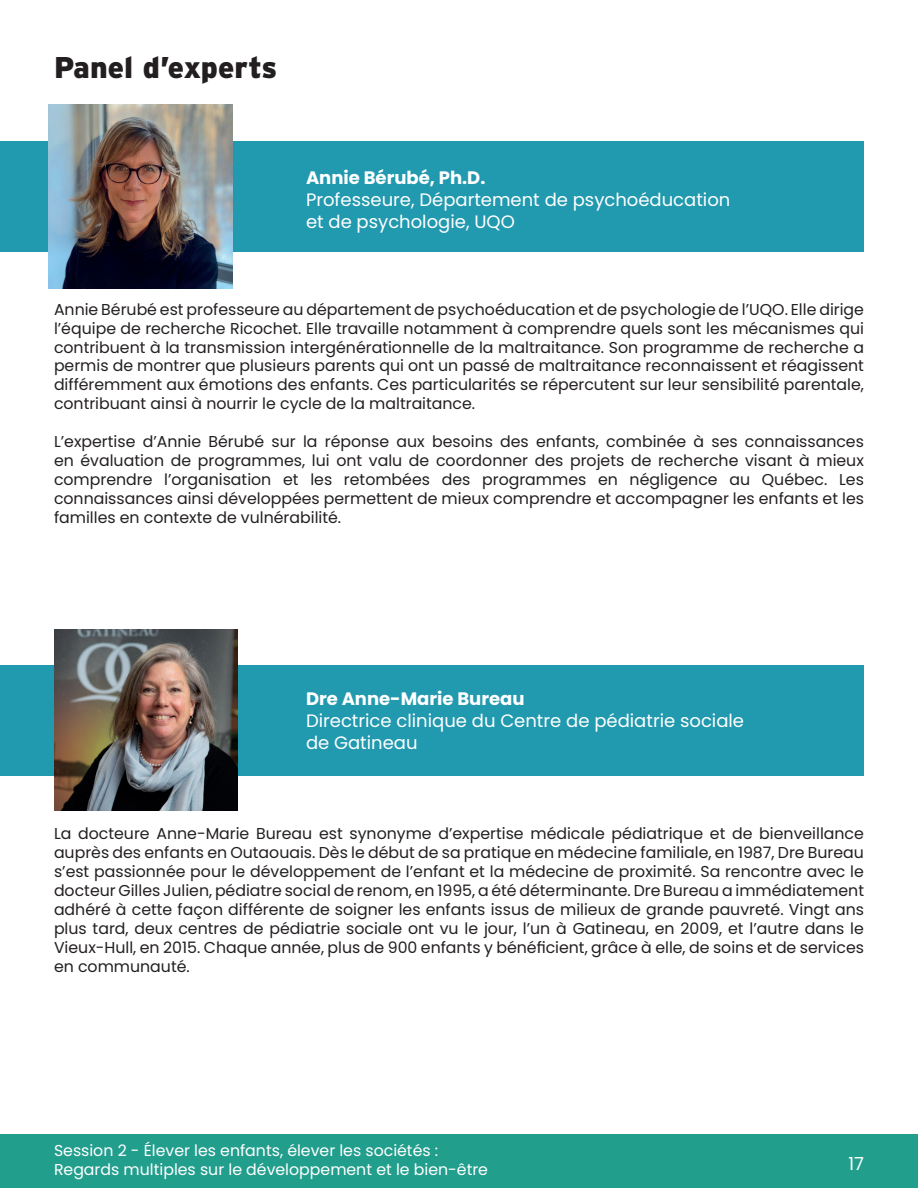
<style>
.page{position:relative;width:918px;height:1188px;background:#fff}
.page>*{position:absolute;margin:0;border:0;box-sizing:border-box;transform-origin:0 0}
.t1{font:900 30px "Interstate";color:#231f20}
.t2{font:18px/21.6px "Poppins";color:#fff}
.t3{font:700 18px "Poppins";color:#fff}
.t4{font:15.75px/18.9px "Poppins";color:#231f20;text-align:justify}
.t5{font:15.75px/18.9px "Poppins";color:#fff}
</style>
<div class="page">
<div style="left:0;top:141px;width:864px;height:111px;background:#2199ae"></div>
<img style="left:49px;top:105px;width:183px;height:183px">
<div style="left:0;top:665px;width:864px;height:110px;background:#2199ae"></div>
<img style="left:54px;top:629px;width:184px;height:182px">
<div style="left:0;top:1134px;width:918px;height:54px;background:#229e8d"></div>
<h1 class="t1" style="left:54px;top:50px;width:225px">Panel d’experts</h1>
<p class="t3" style="left:306px;top:168px;width:181px">Annie Bérubé, Ph.D.</p>
<p class="t2" style="left:306px;top:189px;width:426px">Professeure, Département de psychoéducation et de psychologie, UQO</p>
<p class="t4" style="left:54px;top:300px;width:812px">Annie Bérubé est professeure au département de psychoéducation et de psychologie de l’UQO. Elle dirige l’équipe de recherche Ricochet. Elle travaille notamment à comprendre quels sont les mécanismes qui contribuent à la transmission intergénérationnelle de la maltraitance. Son programme de recherche a permis de montrer que plusieurs parents qui ont un passé de maltraitance reconnaissent et réagissent différemment aux émotions des enfants. Ces particularités se répercutent sur leur sensibilité parentale, contribuant ainsi à nourrir le cycle de la maltraitance.</p>
<p class="t4" style="left:54px;top:432px;width:812px">L’expertise d’Annie Bérubé sur la réponse aux besoins des enfants, combinée à ses connaissances en évaluation de programmes, lui ont valu de coordonner des projets de recherche visant à mieux comprendre l’organisation et les retombées des programmes en négligence au Québec. Les connaissances ainsi développées permettent de mieux comprendre et accompagner les enfants et les familles en contexte de vulnérabilité.</p>
<p class="t3" style="left:306px;top:689px;width:220px">Dre Anne-Marie Bureau</p>
<p class="t2" style="left:306px;top:710px;width:440px">Directrice clinique du Centre de pédiatrie sociale de Gatineau</p>
<p class="t4" style="left:54px;top:825px;width:812px">La docteure Anne-Marie Bureau est synonyme d’expertise médicale pédiatrique et de bienveillance auprès des enfants en Outaouais. Dès le début de sa pratique en médecine familiale, en 1987, Dre Bureau s’est passionnée pour le développement de l’enfant et la médecine de proximité. Sa rencontre avec le docteur Gilles Julien, pédiatre social de renom, en 1995, a été déterminante. Dre Bureau a immédiatement adhéré à cette façon différente de soigner les enfants issus de milieux de grande pauvreté. Vingt ans plus tard, deux centres de pédiatrie sociale ont vu le jour, l’un à Gatineau, en 2009, et l’autre dans le Vieux-Hull, en 2015. Chaque année, plus de 900 enfants y bénéficient, grâce à elle, de soins et de services en communauté.</p>
<p class="t5" style="left:54px;top:1141px;width:436px">Session 2 - Élever les enfants, élever les sociétés :<br>Regards multiples sur le développement et le bien-être</p>
<p class="t2" style="left:848px;top:1153px;width:17px">17</p>
</div>
